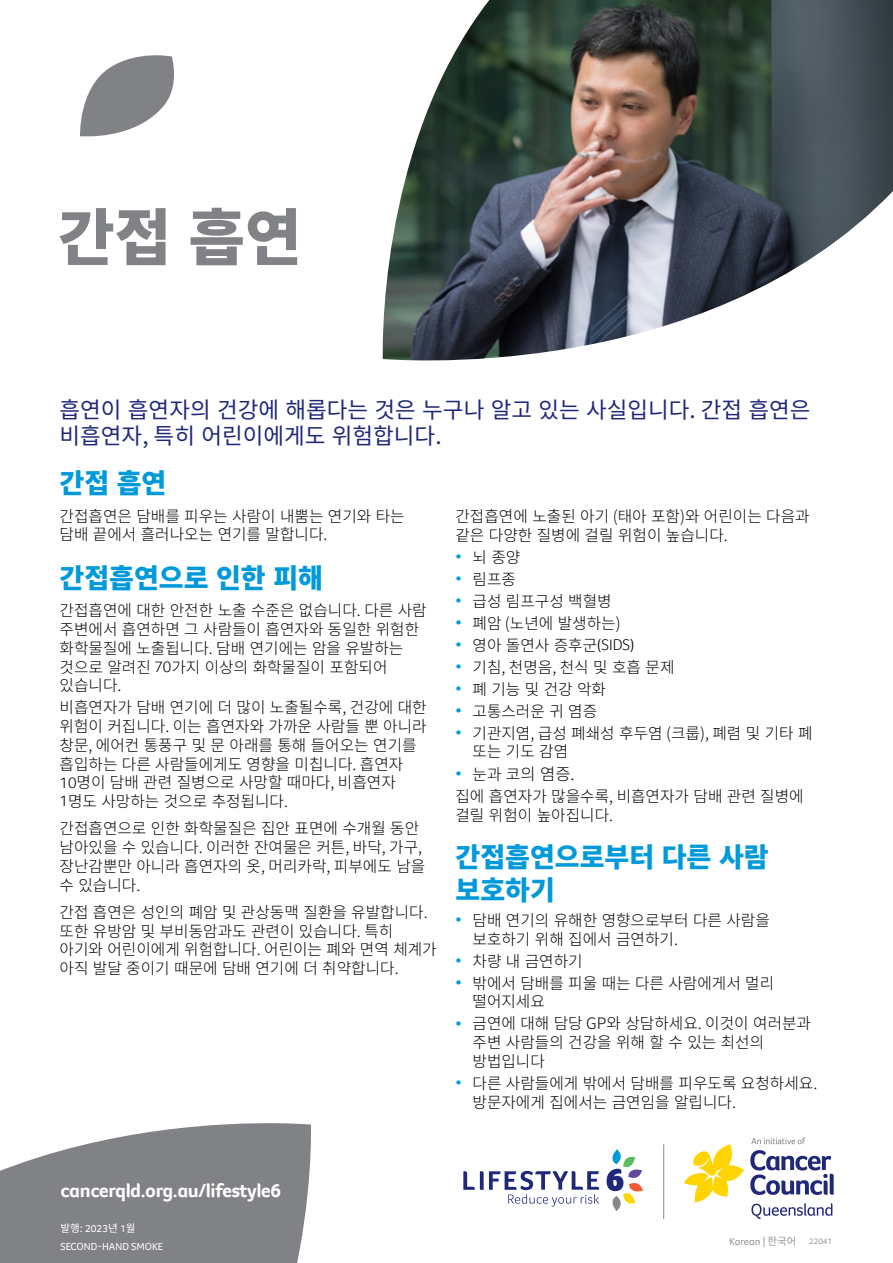
<style>
.page{position:relative;width:893px;height:1263px;background:#fff}
.page>*{position:absolute;margin:0;border:0;box-sizing:border-box;transform-origin:0 0}
.t1{font:900 61.5px "Noto Sans CJ Kkr";color:#808285}
.Bullets{font:900 27px/33px "Noto Sans CJ Kkr";color:#0099da}
.H2_DkBlue{font:900 27px "Noto Sans CJ Kkr";color:#0099da}
.H2_DkBlue-2{font:22.5px/26.2px "Noto Sans CJ Kkr";color:#1f2879}
.t2{font:700 19.5px "Foco CC";letter-spacing:-.02em;color:#fff}
.t3{font:300 16.5px "Noto Sans CJ Kkr";color:#000}
.Bullets-2{font:300 15.75px/18.8px "Noto Sans CJ Kkr";color:#000}
.H2_DkBlue-3{font:300 15.75px/18.8px "Noto Sans CJ Kkr";color:#000}
.t4{font:10.5px "Foco CC";color:#fff}
.t5{font:10.5px "Noto Sans CJ Kkr";color:#fff}
.t6{font:10.5px "Foco CC";color:#939598}
.t7{font:8.25px "Foco CC";color:#939598}
.s1{font-family:"Foco CC"}
.s2{font-family:"Foco CC";font-weight:700;color:#0099da}
.s3{font-family:"Foco CC";font-weight:700;font-size:15.75px;color:#0099da}
.s4{font-size:15.75px}
.s5{font-family:"Noto Sans CJ Kkr"}
</style>
<div class="page">
<svg style="left:0;top:1123px;width:311px;height:140px;background:#8e8f92"></svg>
<img style="left:382px;top:0;width:511px;height:361px">
<svg style="left:463px;top:1171px;width:136px;height:35px"></svg>
<svg style="left:684px;top:1144px;width:60px;height:58px"></svg>
<svg style="left:750px;top:1150px;width:84px;height:45px"></svg>
<svg style="left:751px;top:1203px;width:81px;height:16px"></svg>
<hr style="left:663px;top:1144px;width:1px;height:75px;background:#878787">
<svg style="left:607px;top:1149px;width:36px;height:62px"></svg>
<svg style="left:751px;top:1137px;width:54px;height:7px"></svg>
<svg style="left:80px;top:55px;width:94px;height:82px"></svg>
<p class="t1" style="left:58px;top:203px;width:245px">간접 흡연</p>
<p class="H2_DkBlue-2" style="left:60px;top:397px;width:753px">흡연이 흡연자의 건강에 해롭다는 것은 누구나 알고 있는 사실입니다. 간접 흡연은 비흡연자, 특히 어린이에게도 위험합니다.</p>
<p class="H2_DkBlue" style="left:60px;top:468px;width:108px">간접 흡연</p>
<p class="H2_DkBlue-3" style="left:60px;top:507px;width:347px">간접흡연은 담배를 피우는 사람이 내뿜는 연기와 타는 담배 끝에서 흘러나오는 연기를 말합니다.</p>
<p class="H2_DkBlue" style="left:60px;top:562px;width:265px">간접흡연으로 인한 피해</p>
<p class="Bullets-2" style="left:60px;top:601px;width:369px">간접흡연에 대한 안전한 노출 수준은 없습니다. 다른 사람 주변에서 흡연하면 그 사람들이 흡연자와 동일한 위험한 화학물질에 노출됩니다. 담배 연기에는 암을 유발하는 것으로 알려진 <span class="s1">70</span>가지 이상의 화학물질이 포함되어 있습니다.</p>
<p class="Bullets-2" style="left:60px;top:698px;width:369px">비흡연자가 담배 연기에 더 많이 노출될수록, 건강에 대한 위험이 커집니다. 이는 흡연자와 가까운 사람들 뿐 아니라 창문, 에어컨 통풍구 및 문 아래를 통해 들어오는 연기를 흡입하는 다른 사람들에게도 영향을 미칩니다. 흡연자<br><span class="s1">10</span>명이 담배 관련 질병으로 사망할 때마다, 비흡연자<br><span class="s1">1</span>명도 사망하는 것으로 추정됩니다.</p>
<p class="Bullets-2" style="left:60px;top:819px;width:367px">간접흡연으로 인한 화학물질은 집안 표면에 수개월 동안 남아있을 수 있습니다. 이러한 잔여물은 커튼, 바닥, 가구, 장난감뿐만 아니라 흡연자의 옷, 머리카락, 피부에도 남을 수 있습니다.</p>
<p class="Bullets-2" style="left:60px;top:903px;width:379px">간접 흡연은 성인의 폐암 및 관상동맥 질환을 유발합니다. 또한 유방암 및 부비동암과도 관련이 있습니다. 특히 아기와 어린이에게 위험합니다. 어린이는 폐와 면역 체계가 아직 발달 중이기 때문에 담배 연기에 더 취약합니다.</p>
<p class="Bullets-2" style="left:455px;top:506px;width:356px;line-height:19.2px">간접흡연에 노출된 아기 (태아 포함)와 어린이는 다음과 같은 다양한 질병에 걸릴 위험이 높습니다.</p>
<p class="Bullets-2" style="left:455px;top:548px;width:66px"><span class="s2">•</span> 뇌 종양</p>
<p class="Bullets-2" style="left:455px;top:570px;width:62px"><span class="s2">•</span> 림프종</p>
<p class="Bullets-2" style="left:455px;top:592px;width:158px"><span class="s2">•</span> 급성 림프구성 백혈병</p>
<p class="Bullets-2" style="left:455px;top:614px;width:167px"><span class="s2">•</span> 폐암 (노년에 발생하는)</p>
<p class="Bullets-2" style="left:455px;top:636px;width:180px"><span class="s2">•</span> 영아 돌연사 증후군<span class="s1">(SIDS)</span></p>
<p class="Bullets-2" style="left:455px;top:658px;width:220px"><span class="s2">•</span> 기침, 천명음, 천식 및 호흡 문제</p>
<p class="Bullets-2" style="left:455px;top:680px;width:152px"><span class="s2">•</span> 폐 기능 및 건강 악화</p>
<p class="Bullets-2" style="left:455px;top:702px;width:143px"><span class="s2">•</span> 고통스러운 귀 염증</p>
<p class="Bullets-2" style="left:472px;top:724px;width:342px;text-indent:-17px"><span class="s2">•</span> 기관지염, 급성 폐쇄성 후두염 (크룹), 폐렴 및 기타 폐 또는 기도 감염</p>
<p class="t3" style="left:455px;top:764px;width:121px"><span class="s3">•</span> <span class="s4">눈과 코</span>의 염증.</p>
<p class="Bullets-2" style="left:455px;top:787px;width:350px;line-height:19.2px">집에 흡연자가 많을수록, 비흡연자가 담배 관련 질병에 걸릴 위험이 높아집니다.</p>
<p class="Bullets" style="left:455px;top:841px;width:315px">간접흡연으로부터 다른 사람 보호하기</p>
<p class="Bullets-2" style="left:472px;top:911px;width:299px;text-indent:-17px"><span class="s2">•</span> 담배 연기의 유해한 영향으로부터 다른 사람을 보호하기 위해 집에서 금연하기.</p>
<p class="Bullets-2" style="left:455px;top:952px;width:129px"><span class="s2">•</span> 차량 내 금연하기</p>
<p class="Bullets-2" style="left:472px;top:974px;width:303px;text-indent:-17px"><span class="s2">•</span> 밖에서 담배를 피울 때는 다른 사람에게서 멀리 떨어지세요</p>
<p class="Bullets-2" style="left:472px;top:1014px;width:340px;text-indent:-17px"><span class="s2">•</span> 금연에 대해 담당 GP와 상담하세요. 이것이 여러분과 주변 사람들의 건강을 위해 할 수 있는 최선의 방법입니다</p>
<p class="Bullets-2" style="left:472px;top:1074px;width:346px;text-indent:-17px"><span class="s2">•</span> 다른 사람들에게 밖에서 담배를 피우도록 요청하세요. 방문자에게 집에서는 금연임을 알립니다.</p>
<p class="t2" style="left:60px;top:1177px;width:222px">cancerqld.org.au/lifestyle6</p>
<p class="t5" style="left:60px;top:1223px;width:77px">발행: <span class="s1">2023</span>년 <span class="s1">1</span>월</p>
<p class="t4" style="left:60px;top:1240px;width:104px">SECOND-HAND SMOKE</p>
<p class="t6" style="left:729px;top:1234px;width:69px">Korean | <span class="s5">한국어</span></p>
<p class="t7" style="left:809px;top:1236px;width:24px">22041</p>
</div>
